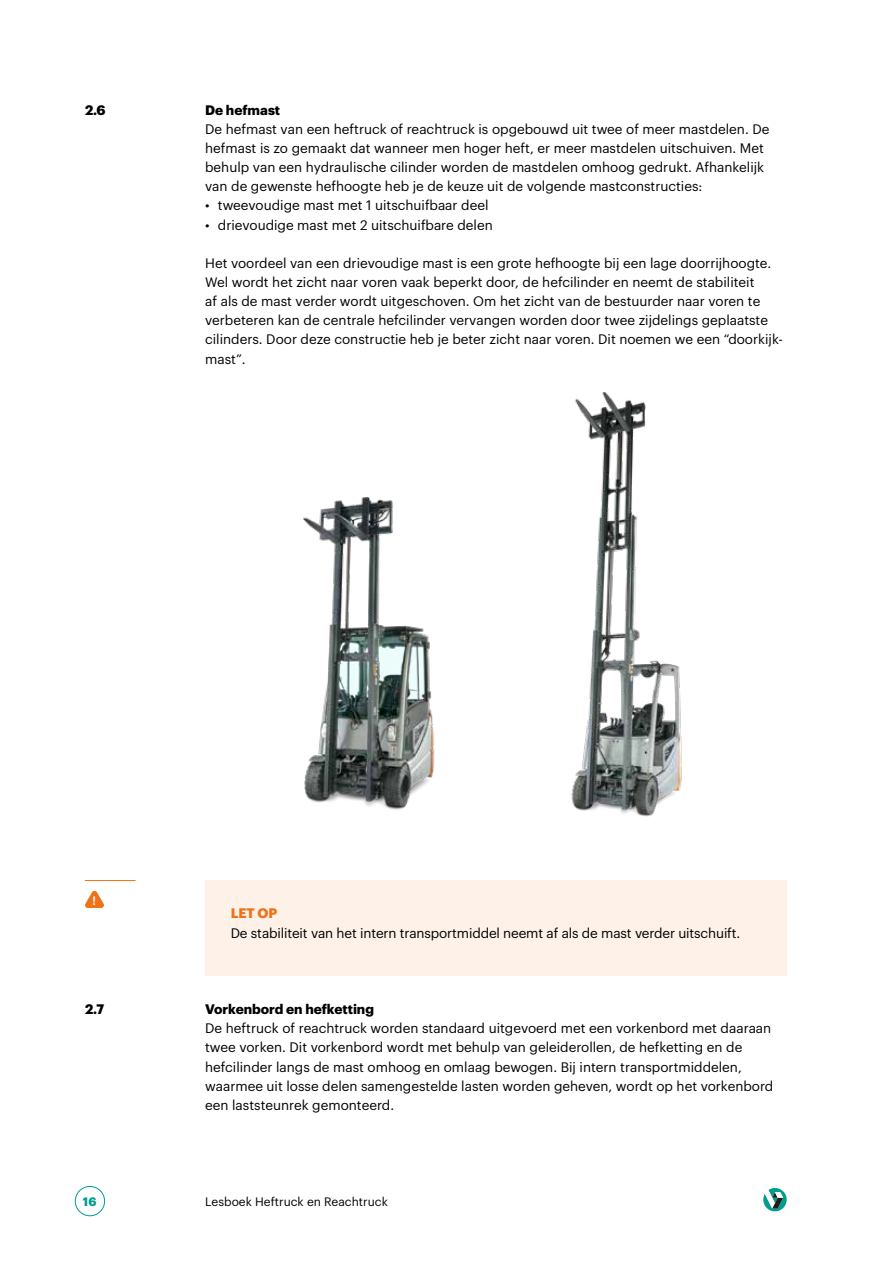
<style>
.page{position:relative;width:893px;height:1263px;background:#fff}
.page>*{position:absolute;margin:0;border:0;box-sizing:border-box;transform-origin:0 0}
.t1{font:13.5px/19.2px "Graphik";color:#000}
.t2{font:700 13.5px "Graphik";color:#000}
.t3{font:700 13.5px "Graphik";color:#ee7219}
.t4{font:700 12.75px "Inconsolata";color:#fff}
.t5{font:12px "Graphik";color:#000}
.t6{font:700 12px "Graphik";color:#009e8f}
</style>
<div class="page">
<div style="left:75px;top:1186px;width:30px;height:30px;border:1px solid #009e8f;border-radius:50%"></div>
<svg style="left:763px;top:1188px;width:24px;height:23px"></svg>
<div style="left:205px;top:880px;width:582px;height:96px;background:#fdf1e8"></div>
<img style="left:303px;top:496px;width:132px;height:314px">
<img style="left:571px;top:393px;width:111px;height:424px">
<svg style="left:85px;top:890px;width:19px;height:18px"></svg>
<hr style="left:85px;top:880px;width:51px;height:1px;background:#ee7219">
<p class="t2" style="left:85px;top:99px;width:22px">2.6</p>
<p class="t2" style="left:205px;top:99px;width:77px">De hefmast</p>
<p class="t1" style="left:205px;top:118px;width:566px">De hefmast van een heftruck of reachtruck is opgebouwd uit twee of meer mastdelen. De hefmast is zo gemaakt dat wanneer men hoger heft, er meer mastdelen uitschuiven. Met behulp van een hydraulische cilinder worden de mastdelen omhoog gedrukt. Afhankelijk van de gewenste hefhoogte heb je de keuze uit de volgende mastconstructies:</p>
<p class="t1" style="left:205px;top:195px;width:285px">• tweevoudige mast met 1 uitschuifbaar deel</p>
<p class="t1" style="left:205px;top:214px;width:289px">• drievoudige mast met 2 uitschuifbare delen</p>
<p class="t1" style="left:205px;top:252px;width:579px">Het voordeel van een drievoudige mast is een grote hefhoogte bij een lage doorrijhoogte.<br>Wel wordt het zicht naar voren vaak beperkt door, de hefcilinder en neemt de stabiliteit<br>af als de mast verder wordt uitgeschoven. Om het zicht van de bestuurder naar voren te verbeteren kan de centrale hefcilinder vervangen worden door twee zijdelings geplaatste cilinders. Door deze constructie heb je beter zicht naar voren. Dit noemen we een “doorkijk&shy;mast”.</p>
<p class="t4" style="left:91px;top:892px;width:8px">!</p>
<p class="t2" style="left:85px;top:999px;width:21px">2.7</p>
<p class="t3" style="left:231px;top:903px;width:48px">LET OP</p>
<p class="t1" style="left:231px;top:922px;width:511px">De stabiliteit van het intern transportmiddel neemt af als de mast verder uitschuift.</p>
<p class="t2" style="left:205px;top:999px;width:170px">Vorkenbord en hefketting</p>
<p class="t1" style="left:205px;top:1018px;width:570px">De heftruck of reachtruck worden standaard uitgevoerd met een vorkenbord met daaraan twee vorken. Dit vorkenbord wordt met behulp van geleiderollen, de hefketting en de hefcilinder langs de mast omhoog en omlaag bewogen. Bij intern transportmiddelen, waarmee uit losse delen samengestelde lasten worden geheven, wordt op het vorkenbord een laststeunrek gemonteerd.</p>
<p class="t6" style="left:83px;top:1192px;width:15px">16</p>
<p class="t5" style="left:205px;top:1192px;width:184px">Lesboek Heftruck en Reachtruck</p>
</div>
